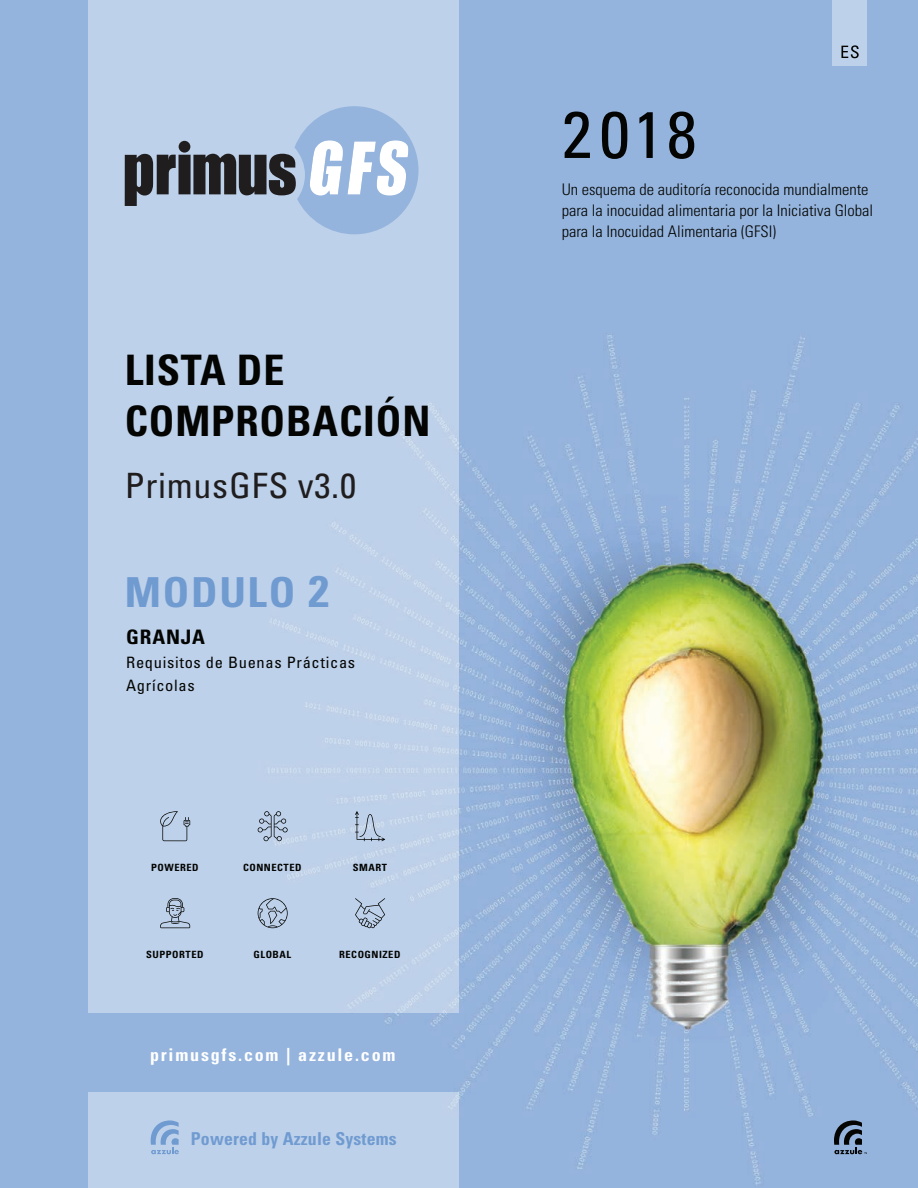
<style>
.page{position:relative;width:918px;height:1188px;background:#94b4dd}
.page>*{position:absolute;margin:0;border:0;box-sizing:border-box;transform-origin:0 0}
.t1{font:condensed 65.85px "Univers LT Std";color:#040503}
.t2{font:700 condensed 42px/50.4px "Univers LT Std";letter-spacing:.02em;color:#040503}
.t3{font:700 condensed 41.25px "Univers LT Std";letter-spacing:.04em;color:#709bd1;scale:1.05 1}
.t4{font:condensed 34.95px "Univers LT Std";letter-spacing:.02em;color:#201d1e}
.t5{font:700 condensed 19.95px "Univers LT Std";letter-spacing:.04em;color:#040503;scale:1.05 1}
.t6{font:700 condensed 17.85px "Univers LT Std";letter-spacing:.01em;color:#709bd1}
.t7{font:700 condensed 17.4px "Univers LT Std";letter-spacing:.1em;color:#fff}
.t8{font:300 condensed 16.05px/21px "Univers LT Std";color:#040503}
.t9{font:condensed 15.6px/24px "Univers LT Std";letter-spacing:.04em;color:#040503;scale:1.05 1}
.t10{font:700 condensed 10.05px "Univers LT Std";letter-spacing:.05em;color:#040503;scale:1.05 1}
.s1{font-size:44.25px}
</style>
<div class="page">
<img style="left:384px;top:334px;width:534px;height:851px">
<div style="left:88px;top:0;width:371px;height:1013px;background:#bed1ea"></div>
<div style="left:88px;top:1092px;width:371px;height:96px;background:#bed1ea"></div>
<svg style="left:124px;top:106px;width:295px;height:128px"></svg>
<svg style="left:150px;top:1120px;width:29px;height:35px"></svg>
<svg style="left:834px;top:1120px;width:33px;height:34px"></svg>
<svg style="left:160px;top:898px;width:30px;height:30px"></svg>
<svg style="left:160px;top:811px;width:30px;height:30px"></svg>
<svg style="left:258px;top:898px;width:30px;height:30px"></svg>
<svg style="left:258px;top:811px;width:30px;height:30px"></svg>
<svg style="left:355px;top:898px;width:30px;height:30px"></svg>
<svg style="left:355px;top:811px;width:30px;height:30px"></svg>
<div style="left:832px;top:0;width:35px;height:66px;background:#bed1ea"></div>
<svg style="left:841px;top:45px;width:18px;height:13px"></svg>
<h2 class="t2" style="left:125px;top:345px;width:307px">LISTA DE<br>COMPROBACIÓN</h2>
<h3 class="t4" style="left:125px;top:463px;width:233px">PrimusGFS v3.0</h3>
<h3 class="t3" style="left:125px;top:567px;width:196px">MODULO <span class="s1">2</span></h3>
<p class="t5" style="left:126px;top:624px;width:77px">GRANJA</p>
<p class="t9" style="left:126px;top:650px;width:220px">Requisitos de Buenas Prácticas<br>Agrícolas</p>
<p class="t10" style="left:151px;top:861px;width:47px">POWERED</p>
<p class="t10" style="left:146px;top:948px;width:56px">SUPPORTED</p>
<p class="t10" style="left:243px;top:861px;width:57px">CONNECTED</p>
<p class="t10" style="left:254px;top:948px;width:37px">GLOBAL</p>
<p class="t10" style="left:353px;top:861px;width:34px">SMART</p>
<p class="t10" style="left:339px;top:948px;width:60px">RECOGNIZED</p>
<p class="t7" style="left:150px;top:1044px;width:247px">primusgfs.com | azzule.com</p>
<p class="t6" style="left:191px;top:1128px;width:207px">Powered by Azzule Systems</p>
<h1 class="t1" style="left:562px;top:93px;width:137px">2018</h1>
<p class="t8" style="left:562px;top:179px;width:313px">Un esquema de auditoría reconocida mundialmente para la inocuidad alimentaria por la Iniciativa Global para la Inocuidad Alimentaria (GFSI)</p>
</div>
